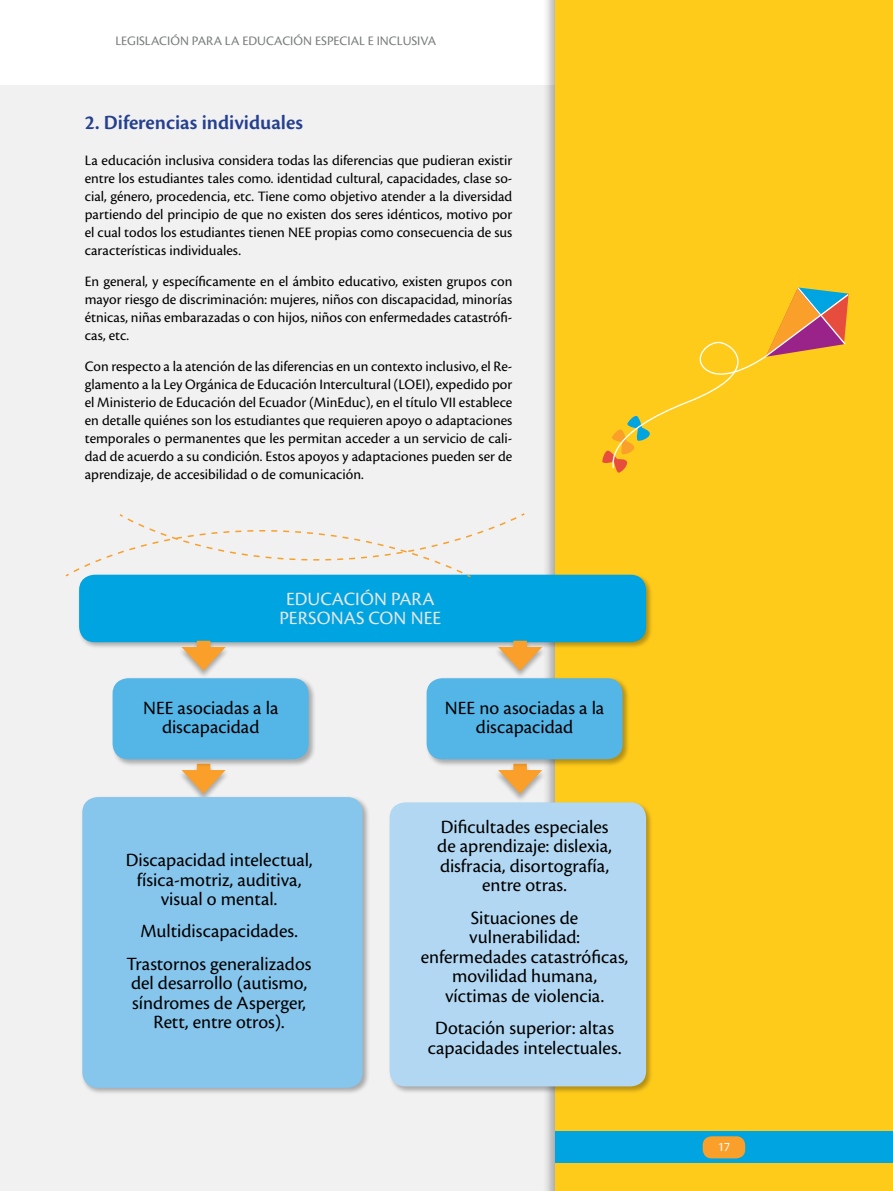
<style>
.page{position:relative;width:893px;height:1191px;background:#fff}
.page>*{position:absolute;margin:0;border:0;box-sizing:border-box;transform-origin:0 0}
.t1{font:600 21px "Cronos Pro";color:#25408f}
.t2{font:19.5px/19.5px "Cronos Pro";color:#000;text-align:center}
.t3{font:19.5px/19.5px "Cronos Pro";color:#e6e7e8;text-align:center}
.t4{font:15px/18px "Cronos Pro";color:#000;text-align:justify}
.t5{font:13.5px "Cronos Pro";color:#797c7d}
.t6{font:13.5px "Cronos Pro";color:#fff}
</style>
<div class="page">
<div style="left:0;top:85px;width:555px;height:1106px;background:#f1f1f2"></div>
<div style="left:543px;top:0;width:350px;height:1191px;background:#000;opacity:.3"></div>
<div style="left:555px;top:0;width:338px;height:1191px;background:#ffcb1b"></div>
<div style="left:555px;top:1131px;width:338px;height:31px;background:#00a4e0"></div>
<div style="left:703px;top:1136px;width:42px;height:22px;background:#f99f2a;border-radius:9px"></div>
<div style="left:77px;top:573px;width:577px;height:76px;background:#000;opacity:.3"></div>
<div style="left:79px;top:575px;width:567px;height:67px;background:#00a4e0;border-radius:16px"></div>
<svg style="left:65px;top:513px;width:461px;height:65px"></svg>
<div style="left:178px;top:640px;width:52px;height:39px;background:#000;opacity:.3"></div>
<div style="left:197px;top:641px;width:13px;height:15px;background:#f99f2a"></div>
<svg style="left:182px;top:647px;width:44px;height:23px"></svg>
<div style="left:178px;top:763px;width:52px;height:39px;background:#000;opacity:.3"></div>
<div style="left:197px;top:764px;width:13px;height:15px;background:#f99f2a"></div>
<svg style="left:182px;top:770px;width:44px;height:23px"></svg>
<div style="left:494px;top:640px;width:52px;height:39px;background:#000;opacity:.3"></div>
<div style="left:513px;top:641px;width:14px;height:15px;background:#f99f2a"></div>
<svg style="left:498px;top:647px;width:44px;height:23px"></svg>
<div style="left:494px;top:763px;width:52px;height:39px;background:#000;opacity:.3"></div>
<div style="left:513px;top:764px;width:14px;height:15px;background:#f99f2a"></div>
<svg style="left:498px;top:770px;width:44px;height:23px"></svg>
<div style="left:111px;top:676px;width:205px;height:90px;background:#000;opacity:.3"></div>
<div style="left:113px;top:678px;width:196px;height:81px;background:#54b5e7;border-radius:16px"></div>
<div style="left:425px;top:676px;width:205px;height:90px;background:#000;opacity:.3"></div>
<div style="left:427px;top:678px;width:196px;height:81px;background:#54b5e7;border-radius:16px"></div>
<div style="left:81px;top:795px;width:289px;height:300px;background:#000;opacity:.3"></div>
<div style="left:82px;top:797px;width:281px;height:291px;background:#86c5ec;border-radius:16px"></div>
<div style="left:388px;top:800px;width:266px;height:294px;background:#000;opacity:.3"></div>
<div style="left:390px;top:802px;width:256px;height:284px;background:#b2d7f2;border-radius:16px"></div>
<svg style="left:602px;top:450px;width:22px;height:23px"></svg>
<svg style="left:795px;top:287px;width:48px;height:6px"></svg>
<svg style="left:608px;top:293px;width:241px;height:176px"></svg>
<p class="t5" style="left:115px;top:33px;width:322px">LEGISLACIÓN PARA LA EDUCACIÓN ESPECIAL E INCLUSIVA</p>
<h1 class="t1" style="left:85px;top:110px;width:220px">2. Diferencias individuales</h1>
<p class="t4" style="left:85px;top:151px;width:429px">La educación inclusiva considera todas las diferencias que pudieran existir entre los estudiantes tales como. identidad cultural, capacidades, clase so&shy;cial, género, procedencia, etc. Tiene como objetivo atender a la diversidad partiendo del principio de que no existen dos seres idénticos, motivo por el cual todos los estudiantes tienen NEE propias como consecuencia de sus características individuales.</p>
<p class="t4" style="left:85px;top:272px;width:429px">En general, y específicamente en el ámbito educativo, existen grupos con mayor riesgo de discriminación: mujeres, niños con discapacidad, minorías étnicas, niñas embarazadas o con hijos, niños con enfermedades catastrófi&shy;cas, etc.</p>
<p class="t4" style="left:85px;top:357px;width:429px">Con respecto a la atención de las diferencias en un contexto inclusivo, el Re&shy;glamento a la Ley Orgánica de Educación Intercultural (LOEI), expedido por el Ministerio de Educación del Ecuador (MinEduc), en el título VII establece en detalle quiénes son los estudiantes que requieren apoyo o adaptaciones temporales o permanentes que les permitan acceder a un servicio de cali&shy;dad de acuerdo a su condición. Estos apoyos y adaptaciones pueden ser de aprendizaje, de accesibilidad o de comunicación.</p>
<h2 class="t3" style="left:280px;top:589px;width:163px">EDUCACIÓN PARA<br>PERSONAS CON NEE</h2>
<h2 class="t2" style="left:143px;top:698px;width:137px">NEE asociadas a la discapacidad</h2>
<h2 class="t2" style="left:126px;top:850px;width:188px">Discapacidad intelectual, física-motriz, auditiva, visual o mental.</h2>
<h2 class="t2" style="left:127px;top:915px;width:186px;line-height:32.2px">Multidiscapacidades.<br>Trastornos generalizados</h2>
<h2 class="t2" style="left:131px;top:973px;width:178px">del desarrollo (autismo, síndromes de Asperger,<br>Rett, entre otros).</h2>
<h2 class="t2" style="left:445px;top:698px;width:161px">NEE no asociadas a la discapacidad</h2>
<h2 class="t2" style="left:437px;top:817px;width:176px">Dificultades especiales de aprendizaje: dislexia, disfracia, disortografía, entre otras.</h2>
<h2 class="t2" style="left:421px;top:908px;width:209px">Situaciones de vulnerabilidad: enfermedades catastróficas, movilidad humana, víctimas de violencia.</h2>
<h2 class="t2" style="left:428px;top:1018px;width:195px">Dotación superior: altas capacidades intelectuales.</h2>
<p class="t6" style="left:718px;top:1139px;width:14px">17</p>
</div>
